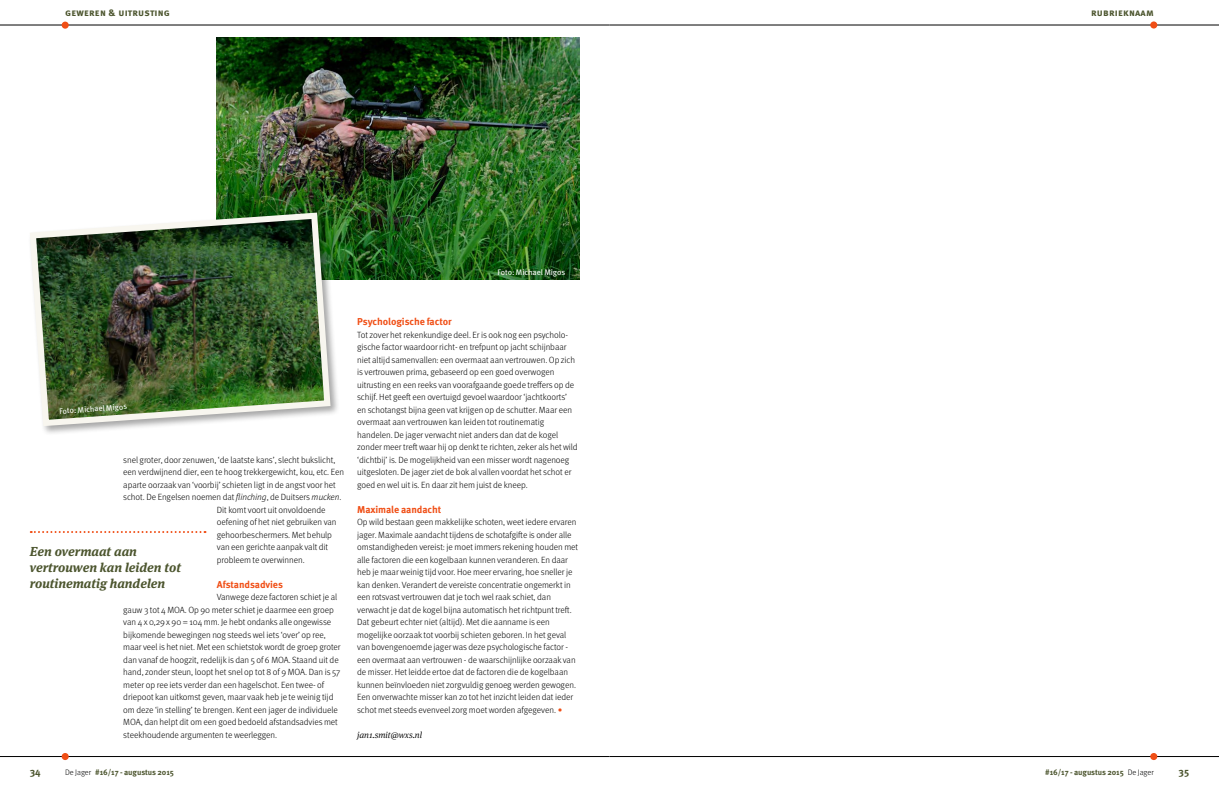
<style>
.page{position:relative;width:1219px;height:794px;background:#fff}
.page>*{position:absolute;margin:0;border:0;box-sizing:border-box;transform-origin:0 0}
.t1{font:italic 700 13px/16px "Meta Serif Pro";color:#4c552e}
.t2{font:700 10px "Meta Pro";letter-spacing:-.005em;color:#f04e15}
.t3{font:700 10px "Meta Pro";letter-spacing:.015em;color:#4c552e}
.t4{font:300 9px/12.5px "Meta Pro";letter-spacing:-.005em;color:#000}
.t5{font:italic 300 9px "Meta Serif Pro";letter-spacing:-.005em;color:#000}
.t6{font:700 8px "Meta Pro";letter-spacing:-.005em;color:#4c552e}
.t7{font:8px "Meta Pro";letter-spacing:-.005em;color:#fff}
.s1{font-style:italic}
.s2{font-family:"Meta Serif Pro";font-weight:400;color:#f04e15}
.s3{font-weight:300;color:#000}
</style>
<div class="page">
<img style="left:217px;top:37px;width:363px;height:242px">
<div style="left:28px;top:211px;width:312px;height:225px;background:#000;opacity:.35"></div>
<img style="left:28px;top:209px;width:306px;height:220px">
<svg style="left:31px;top:531px;width:175px;height:2px"></svg>
<hr style="left:0;top:25px;width:609px;height:1px;background:#000">
<div style="left:62px;top:22px;width:7px;height:7px;background:#f04e15;border-radius:50%"></div>
<hr style="left:609px;top:25px;width:610px;height:1px;background:#000">
<div style="left:1150px;top:21px;width:7px;height:8px;background:#f04e15;border-radius:50%"></div>
<hr style="left:0;top:756px;width:609px;height:1px;background:#000">
<div style="left:62px;top:753px;width:7px;height:7px;background:#f04e15;border-radius:50%"></div>
<hr style="left:609px;top:756px;width:610px;height:1px;background:#000">
<div style="left:1150px;top:753px;width:7px;height:7px;background:#f04e15;border-radius:50%"></div>
<p class="t3" style="left:65px;top:5px;width:106px">geweren &amp; uitrusting</p>
<p class="t7" style="left:497px;top:266px;width:69px">Foto: Michael Migos</p>
<p class="t7" style="left:59px;top:405px;width:69px;rotate:-4deg">Foto: Michael Migos</p>
<p class="t4" style="left:123px;top:453px;width:214px">snel groter, door zenuwen, ‘de laatste kans’, slecht bukslicht,</p>
<p class="t4" style="left:123px;top:465px;width:222px">een verdwijnend dier, een te hoog trekkergewicht, kou, etc. Een</p>
<p class="t4" style="left:123px;top:478px;width:214px">aparte oorzaak van ‘voorbij’ schieten ligt in de angst voor het</p>
<p class="t4" style="left:123px;top:490px;width:220px">schot. De Engelsen noemen dat <span class="s1">flinching</span>, de Duitsers <span class="s1">mucken</span>.</p>
<p class="t4" style="left:217px;top:503px;width:110px">Dit komt voort uit onvoldoende</p>
<p class="t4" style="left:217px;top:515px;width:121px">oefening of het niet gebruiken van</p>
<p class="t4" style="left:217px;top:528px;width:117px">gehoorbeschermers. Met behulp</p>
<p class="t4" style="left:217px;top:540px;width:113px">van een gerichte aanpak valt dit</p>
<p class="t4" style="left:217px;top:553px;width:89px">probleem te overwinnen.</p>
<p class="t2" style="left:217px;top:576px;width:68px">Afstandsadvies</p>
<p class="t4" style="left:123px;top:590px;width:219px;text-indent:94px">Vanwege deze factoren schiet je al gauw 3 tot 4 MOA. Op 90 meter schiet je daarmee een groep van 4 x 0,29 x 90 = 104 mm. Je hebt ondanks alle ongewisse bijkomende bewegingen nog steeds wel iets ‘over’ op ree, maar veel is het niet. Met een schietstok wordt de groep groter dan vanaf de hoogzit, redelijk is dan 5 of 6 MOA. Staand uit de hand, zonder steun, loopt het snel op tot 8 of 9 MOA. Dan is 57 meter op ree iets verder dan een hagelschot. Een twee- of driepoot kan uitkomst geven, maar vaak heb je te weinig tijd om deze ‘in stelling’ te brengen. Kent een jager de individuele MOA, dan helpt dit om een goed bedoeld afstandsadvies met steekhoudende argumenten te weerleggen.</p>
<h1 class="t1" style="left:30px;top:542px;width:153px">Een overmaat aan vertrouwen kan leiden tot routinematig handelen</h1>
<p class="t2" style="left:357px;top:314px;width:96px">Psychologische factor</p>
<p class="t4" style="left:357px;top:328px;width:222px">Tot zover het rekenkundige deel. Er is ook nog een psycholo&shy;gische factor waardoor richt- en trefpunt op jacht schijnbaar niet altijd samenvallen: een overmaat aan vertrouwen. Op zich is vertrouwen prima, gebaseerd op een goed overwogen uitrusting en een reeks van voorafgaande goede treffers op de schijf. Het geeft een overtuigd gevoel waardoor ‘jachtkoorts’ en schotangst bijna geen vat krijgen op de schutter. Maar een overmaat aan vertrouwen kan leiden tot routinematig handelen. De jager verwacht niet anders dan dat de kogel zonder meer treft waar hij op denkt te richten, zeker als het wild ‘dichtbij’ is. De mogelijkheid van een misser wordt nagenoeg uitgesloten. De jager ziet de bok al vallen voordat het schot er goed en wel uit is. En daar zit hem juist de kneep.</p>
<p class="t2" style="left:357px;top:501px;width:86px">Maximale aandacht</p>
<p class="t4" style="left:357px;top:515px;width:223px">Op wild bestaan geen makkelijke schoten, weet iedere ervaren jager. Maximale aandacht tijdens de schotafgifte is onder alle omstandigheden vereist: je moet immers rekening houden met alle factoren die een kogelbaan kunnen veranderen. En daar heb je maar weinig tijd voor. Hoe meer ervaring, hoe sneller je kan denken. Verandert de vereiste concentratie ongemerkt in een rotsvast vertrouwen dat je toch wel raak schiet, dan verwacht je dat de kogel bijna automatisch het richtpunt treft.<br>Dat gebeurt echter niet (altijd). Met die aanname is een mogelijke oorzaak tot voorbij schieten geboren. In het geval van bovengenoemde jager was deze psychologische factor - een overmaat aan vertrouwen - de waarschijnlijke oorzaak van de misser. Het leidde ertoe dat de factoren die de kogelbaan kunnen beïnvloeden niet zorgvuldig genoeg werden gewogen.<br>Een onverwachte misser kan zo tot het inzicht leiden dat ieder schot met steeds evenveel zorg moet worden afgegeven. <span class="s2">•</span></p>
<p class="t5" style="left:357px;top:728px;width:66px">jan1.smit@wxs.nl</p>
<p class="t3" style="left:1091px;top:5px;width:64px">rubrieknaam</p>
<p class="t3" style="left:30px;top:764px;width:12px">34</p>
<p class="t6" style="left:65px;top:766px;width:110px"><span class="s3">De Jager</span> #16/17 - augustus 2015</p>
<p class="t6" style="left:1045px;top:766px;width:110px">#16/17 - augustus 2015 <span class="s3">De Jager</span></p>
<p class="t3" style="left:1178px;top:764px;width:12px">35</p>
</div>
